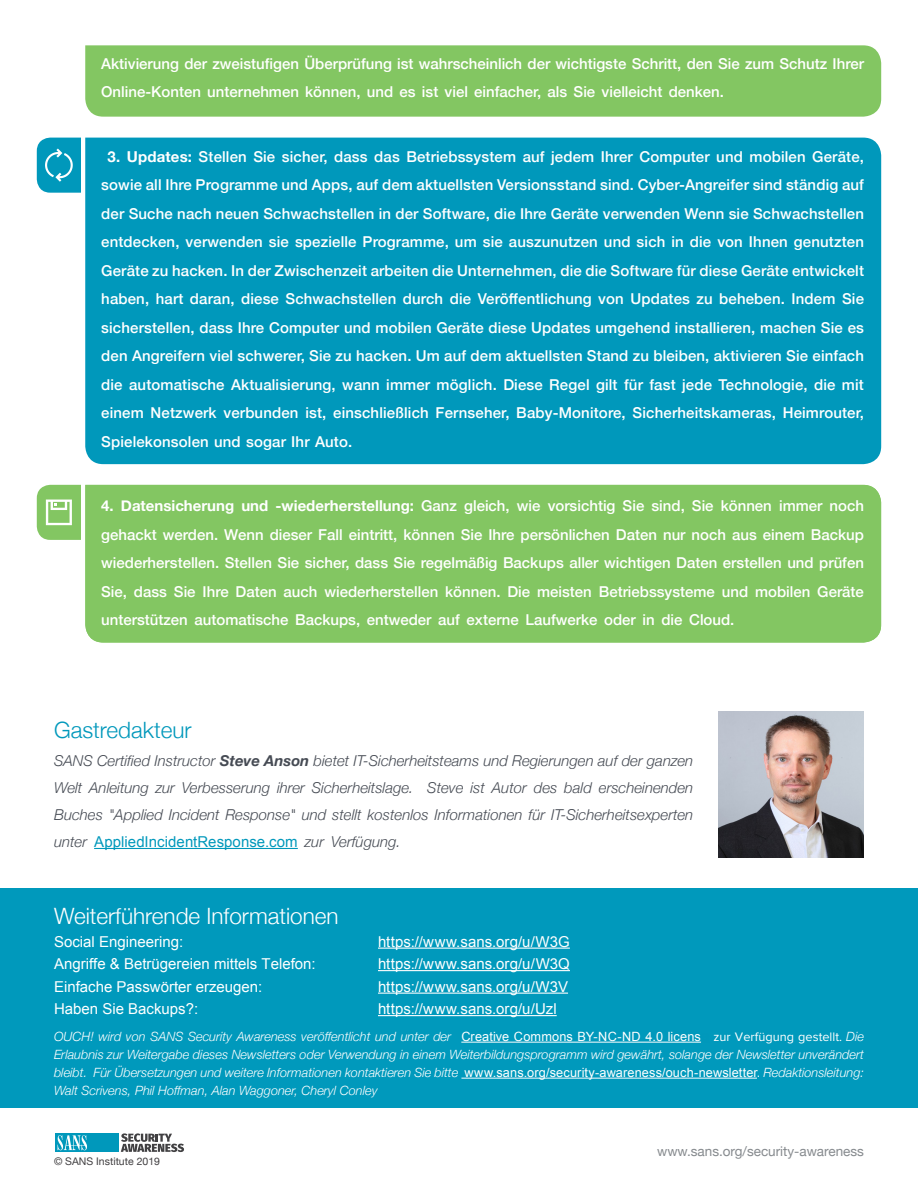
<style>
.page{position:relative;width:918px;height:1188px;background:#fff}
.page>*{position:absolute;margin:0;border:0;box-sizing:border-box;transform-origin:0 0}
.t1{font:300 22.5px "Helvetica Neue";color:#fff}
.MainText{font:300 22.5px "Helvetica Neue";color:#0098bb}
.indents{font:500 15px/28.5px "Helvetica Neue";letter-spacing:.01em;color:#fff}
.MainText-2{font:italic 300 15px/27px "Helvetica Neue";color:#464b54;text-align:right}
.t2{font:15px "Arial";color:#fff}
.indents-2{font:700 15px "Helvetica Neue";color:#fff}
.MainText-3{font:15px "Arial";letter-spacing:.005em;color:#0098bb}
.t3{font:13.5px "Helvetica Neue";color:#868a8e}
.MainText-4{font:italic 300 12.75px "Helvetica Neue";color:#fff}
.MainText-5{font:12.75px "Arial";letter-spacing:.01em;color:#fff}
.t4{font:10.5px "Helvetica Neue";color:#413f41}
.s1{font-weight:700}
.s2{font-family:"Helvetica Neue";font-weight:300}
.s3{font-family:"Helvetica Neue";font-weight:300;font-style:italic}
.s4{font-size:14.7px;color:#0098bb}
.s5{font-family:"Proxima Nova"}
</style>
<div class="page">
<div style="left:85px;top:138px;width:796px;height:326px;background:#0098bb"></div>
<div style="left:85px;top:485px;width:796px;height:158px;background:#83c662"></div>
<div style="left:0;top:889px;width:918px;height:219px;background:#0099bc"></div>
<div style="left:85px;top:45px;width:796px;height:72px;background:#83c662"></div>
<svg style="left:121px;top:1133px;width:63px;height:19px"></svg>
<div style="left:56px;top:1133px;width:63px;height:19px;background:#0098bb"></div>
<svg style="left:58px;top:1135px;width:29px;height:15px"></svg>
<img style="left:718px;top:711px;width:146px;height:146px">
<hr style="left:94px;top:848px;width:204px;height:1px;background:#0098bb">
<hr style="left:378px;top:948px;width:192px;height:1px;background:#fff">
<hr style="left:378px;top:970px;width:192px;height:1px;background:#fff">
<hr style="left:378px;top:993px;width:190px;height:1px;background:#fff">
<hr style="left:378px;top:1015px;width:179px;height:1px;background:#fff">
<svg style="left:37px;top:138px;width:44px;height:55px;background:#1ca3c2"></svg>
<svg style="left:37px;top:485px;width:44px;height:55px;background:#95ce79"></svg>
<hr style="left:461px;top:1042px;width:240px;height:1px;background:#fff">
<hr style="left:461px;top:1078px;width:296px;height:1px;background:#fff">
<p class="indents" style="left:101px;top:48px;width:764px">Aktivierung der zweistufigen Überprüfung ist wahrscheinlich der wichtigste Schritt, den Sie zum Schutz Ihrer<br>Online-Konten unternehmen können, und es ist viel einfacher, als Sie vielleicht denken.</p>
<p class="indents" style="left:101px;top:141px;width:764px;text-align:right"><span class="s1">3. Updates:</span> Stellen Sie sicher, dass das Betriebssystem auf jedem Ihrer Computer und mobilen Geräte, sowie all Ihre Programme und Apps, auf dem aktuellsten Versionsstand sind. Cyber-Angreifer sind ständig auf der Suche nach neuen Schwachstellen in der Software, die Ihre Geräte verwenden Wenn sie Schwachstellen entdecken, verwenden sie spezielle Programme, um sie auszunutzen und sich in die von Ihnen genutzten Geräte zu hacken In. der Zwischenzeit arbeiten die Unternehmen, die die Software für diese Geräte entwickelt haben, hart daran, diese Schwachstellen durch die Veröffentlichung von Updates zu beheben. Indem Sie sicherstellen, dass Ihre Computer und mobilen Geräte diese Updates umgehend installieren, machen Sie es den Angreifern viel schwerer, Sie zu hacken. Um auf dem aktuellsten Stand zu bleiben, aktivieren Sie einfach die automatische Aktualisierung, wann immer möglich. Diese Regel gilt für fast jede Technologie, die mit Heimrouter,</p>
<p class="indents" style="left:333px;top:397px;width:97px">einschließlich</p>
<p class="indents" style="left:633px;top:397px;width:145px">Sicherheitskameras,</p>
<p class="indents" style="left:101px;top:397px;width:253px">einem<br>Spielekonsolen und sogar Ihr Auto.</p>
<p class="indents" style="left:151px;top:397px;width:68px">Netzwerk</p>
<p class="indents" style="left:223px;top:397px;width:77px">verbunden</p>
<p class="indents" style="left:305px;top:397px;width:23px">ist,</p>
<p class="indents" style="left:436px;top:397px;width:75px">Fernseher,</p>
<p class="indents" style="left:516px;top:397px;width:111px">Baby-Monitore,</p>
<p class="indents" style="left:421px;top:490px;width:37px">Ganz</p>
<p class="indents" style="left:623px;top:490px;width:23px">Sie</p>
<p class="indents" style="left:692px;top:490px;width:23px">Sie</p>
<p class="indents-2" style="left:121px;top:494px;width:115px">Datensicherung</p>
<p class="indents-2" style="left:241px;top:494px;width:28px">und</p>
<p class="indents-2" style="left:276px;top:494px;width:140px">-wiederherstellung:</p>
<p class="indents" style="left:464px;top:490px;width:47px">gleich,</p>
<p class="indents" style="left:517px;top:490px;width:25px">wie</p>
<p class="indents" style="left:548px;top:490px;width:69px">vorsichtig</p>
<p class="indents" style="left:651px;top:490px;width:35px">sind,</p>
<p class="indents" style="left:721px;top:490px;width:53px">können</p>
<p class="indents" style="left:779px;top:490px;width:45px">immer</p>
<p class="indents" style="left:830px;top:490px;width:36px">noch</p>
<p class="indents-2" style="left:101px;top:494px;width:14px">4.</p>
<p class="indents" style="left:101px;top:519px;width:764px">gehackt werden. Wenn dieser Fall eintritt, können Sie Ihre persönlichen Daten nur noch aus einem Backup</p>
<p class="indents" style="left:101px;top:547px;width:764px">wiederherstellen. Stellen Sie sicher, dass Sie regelmäßig Backups aller wichtigen Daten erstellen und prüfen</p>
<p class="indents" style="left:817px;top:576px;width:48px">Geräte</p>
<p class="indents" style="left:101px;top:576px;width:635px">Sie,<br>unterstützen automatische Backups, entweder auf externe Laufwerke oder in die Cloud.</p>
<p class="indents" style="left:174px;top:576px;width:23px">Sie</p>
<p class="indents" style="left:134px;top:576px;width:35px">dass</p>
<p class="indents" style="left:203px;top:576px;width:28px">Ihre</p>
<p class="indents" style="left:236px;top:576px;width:43px">Daten</p>
<p class="indents" style="left:284px;top:576px;width:35px">auch</p>
<p class="indents" style="left:324px;top:576px;width:115px">wiederherstellen</p>
<p class="indents" style="left:445px;top:576px;width:57px">können.</p>
<p class="indents" style="left:507px;top:576px;width:24px">Die</p>
<p class="indents" style="left:537px;top:576px;width:56px">meisten</p>
<p class="indents" style="left:599px;top:576px;width:118px">Betriebssysteme</p>
<p class="indents" style="left:722px;top:576px;width:28px">und</p>
<p class="indents" style="left:755px;top:576px;width:57px">mobilen</p>
<p class="MainText" style="left:54px;top:712px;width:139px">Gastredakteur</p>
<p class="MainText-2" style="left:54px;top:746px;width:641px">SANS Certified Instructor <span class="s1">Steve Anson</span> bietet IT-Sicherheitsteams und Regierungen auf der ganzen erscheinenden</p>
<p class="MainText-2" style="left:312px;top:773px;width:103px">Sicherheitslage.</p>
<p class="MainText-2" style="left:427px;top:773px;width:38px">Steve</p>
<p class="MainText-2" style="left:54px;top:773px;width:30px">Welt</p>
<p class="MainText-2" style="left:54px;top:800px;width:641px">Buches "Applied Incident Response" und stellt kostenlos Informationen für IT-Sicherheitsexperten</p>
<p class="MainText-2" style="left:331px;top:827px;width:71px">Verfügung.</p>
<p class="MainText-2" style="left:89px;top:773px;width:61px">Anleitung</p>
<p class="MainText-2" style="left:182px;top:773px;width:90px">Verbesserung</p>
<p class="MainText-2" style="left:277px;top:773px;width:29px">ihrer</p>
<p class="MainText-2" style="left:471px;top:773px;width:16px">ist</p>
<p class="MainText-2" style="left:492px;top:773px;width:37px">Autor</p>
<p class="MainText-2" style="left:534px;top:773px;width:25px">des</p>
<p class="MainText-2" style="left:564px;top:773px;width:29px">bald</p>
<p class="MainText-2" style="left:156px;top:773px;width:21px">zur</p>
<p class="MainText-3" style="left:94px;top:832px;width:205px">AppliedIncidentResponse.com</p>
<p class="MainText-2" style="left:54px;top:827px;width:35px">unter</p>
<p class="MainText-2" style="left:305px;top:827px;width:21px">zur</p>
<p class="t1" style="left:54px;top:898px;width:286px">Weiterführende Informationen</p>
<p class="t2" style="left:54px;top:931px;width:131px">Social Engineering:</p>
<p class="t2" style="left:378px;top:931px;width:193px">https: / / w w w . s a n s . o r g W/u/ G3</p>
<p class="t2" style="left:54px;top:954px;width:263px">Angriffe &amp; Betrügereien mittels Telefon:</p>
<p class="t2" style="left:378px;top:954px;width:193px">https: / / w w w . s a n s . o r g W/u/ Q3</p>
<p class="t2" style="left:54px;top:976px;width:210px">Einfache Passwörter erzeugen:</p>
<p class="t2" style="left:378px;top:976px;width:192px">https: / / w w w . s a n s . o r g W/u/ V3</p>
<p class="t2" style="left:54px;top:999px;width:146px">Haben Sie Backups :?</p>
<p class="t2" style="left:378px;top:999px;width:180px">https://www.sans.org /u/ Uzl</p>
<p class="MainText-4" style="left:54px;top:1026px;width:399px">OUCH! wird von SANS Security Awareness veröffentlicht und unter der</p>
<p class="MainText-4" style="left:54px;top:1044px;width:812px">Erlaubnis zur Weitergabe dieses Newsletters oder Verwendung in einem Weiterbildungsprogramm wird gewährt, solange der Newsletter unverändert</p>
<p class="MainText-5" style="left:465px;top:1064px;width:401px">www.sans.org/security-awareness/ouch-newsletter<span class="s2">.</span> <span class="s3">Redaktionsleitung:</span></p>
<p class="MainText-5" style="left:461px;top:1028px;width:404px">Creative Commons BY-NC-ND 4.0 licens<span class="s4">e</span> <span class="s5">zur Verfügung gestellt.</span> <span class="s3">Die</span></p>
<p class="MainText-4" style="left:94px;top:1062px;width:366px">Für Übersetzungen und weitere Informationen kontaktieren Sie bitte</p>
<p class="MainText-4" style="left:54px;top:1062px;width:35px">bleibt.</p>
<p class="MainText-4" style="left:54px;top:1080px;width:325px">Walt Scrivens, Phil Hoffman, Alan Waggoner, Cheryl Conley</p>
<p class="t4" style="left:54px;top:1154px;width:108px">© SANS Institute 2019</p>
<p class="t3" style="left:657px;top:1142px;width:208px">www.sans.org/security-awareness</p>
</div>
